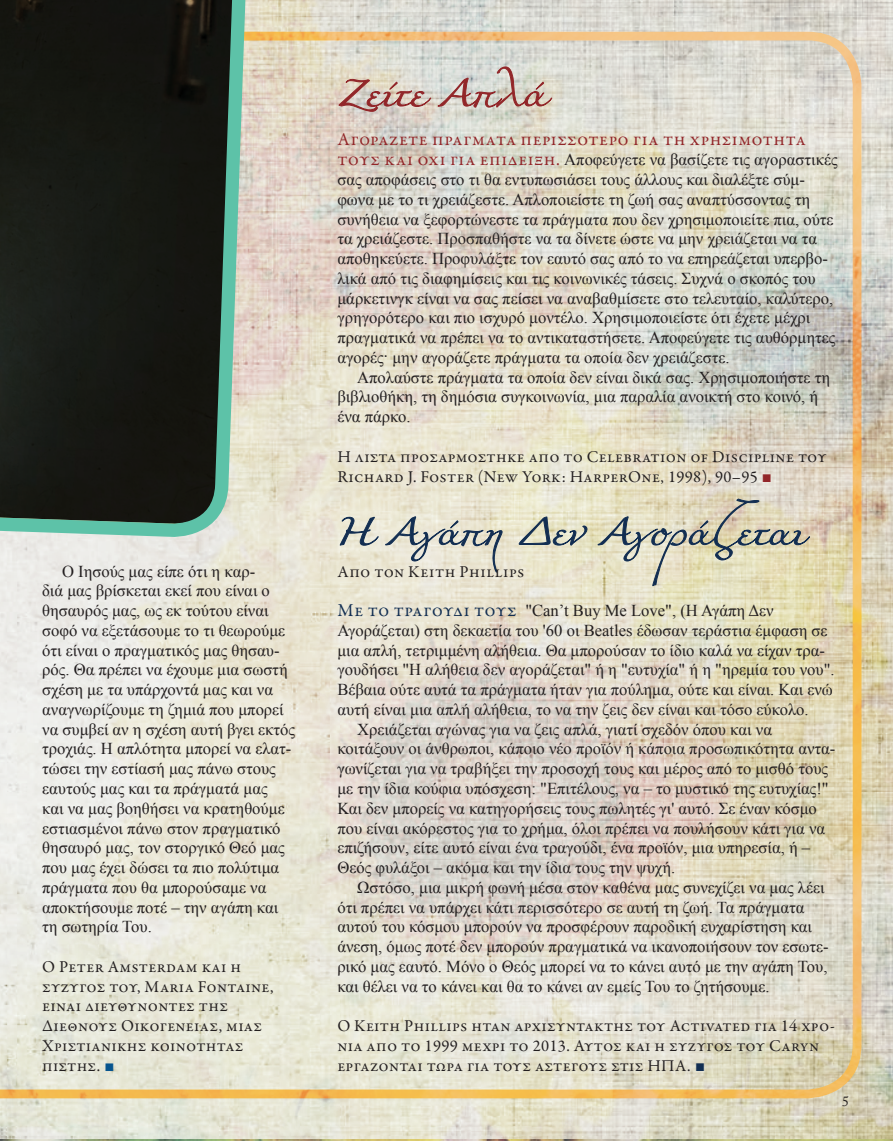
<style>
.page{position:relative;width:893px;height:1141px;background:#fff}
.page>*{position:absolute;margin:0;border:0;box-sizing:border-box;transform-origin:0 0}
.t1{font:61.43px "Miama";color:#122e52;scale:1.11 1}
.t2{font:61.43px "Miama";color:#922629;scale:1.11 1}
.t3{font:18.2px "Garamond Premr Pro";letter-spacing:.025em;color:#922629}
.t4{font:16.62px/19.8px "Times New Roman";color:#231f20}
.t5{font:16.62px/19.8px "Garamond Premr Pro";letter-spacing:.02em;color:#231f20}
.t6{font:14px "Adobe Caslon Pro";color:#231f20}
.s1{font-family:"Times New Roman";color:#07548e}
.s2{font-family:"Garamond Premr Pro";font-size:18.2px;color:#922629}
.s3{font-family:"Arial";color:#922629}
.s4{font-size:47.77px}
.s5{font-family:"Garamond Premr Pro";font-size:18.2px;color:#122e52}
.s6{font-family:"Arial";color:#122e52}
</style>
<div class="page">
<img style="left:0;top:0;width:893px;height:1141px">
<svg style="left:0;top:0;width:253px;height:544px"></svg>
<svg style="left:338px;top:66px;width:215px;height:53px"></svg>
<svg style="left:339px;top:516px;width:40px;height:33px"></svg>
<svg style="left:385px;top:516px;width:118px;height:57px"></svg>
<svg style="left:518px;top:516px;width:69px;height:43px"></svg>
<svg style="left:597px;top:498px;width:213px;height:89px"></svg>
<p class="t4" style="left:42px;top:561px;width:254px;text-indent:20px">Ο Ιησούς μας είπε ότι η καρ-<br>διά μας βρίσκεται εκεί που είναι ο θησαυρός μας, ως εκ τούτου είναι σοφό να εξετάσουμε το τι θεωρούμε ότι είναι ο πραγματικός μας θησαυ&shy;ρός. Θα πρέπει να έχουμε μια σωστή σχέση με τα υπάρχοντά μας και να αναγνωρίζουμε τη ζημιά που μπορεί να συμβεί αν η σχέση αυτή βγει εκτός τροχιάς. Η απλότητα μπορεί να ελατ&shy;τώσει την εστίασή μας πάνω στους εαυτούς μας και τα πράγματά μας<br>και να μας βοηθήσει να κρατηθούμε εστιασμένοι πάνω στον πραγματικό θησαυρό μας, τον στοργικό Θεό μας που μας έχει δώσει τα πιο πολύτιμα πράγματα που θα μπορούσαμε να αποκτήσουμε ποτέ – την αγάπη και τη σωτηρία Του.</p>
<p class="t5" style="left:42px;top:957px;width:233px">Ο Peter Amsterdam και η σύζυγός του, Maria Fontaine, είναι διευθύνοντες της<br>Διεθνούς Οικογένειας, μιας<br>Χριστιανικής κοινότητας πίστης. <span class="s1">■</span></p>
<h1 class="t2" style="left:337px;top:49px;width:190px">Ζείτε Απλά</h1>
<p class="t3" style="left:337px;top:129px;width:470px">Αγοράζετε πράγματα περισσότερο για τη χρησιμότητά</p>
<p class="t4" style="left:337px;top:149px;width:502px"><span class="s2">τους και όχι για επίδειξη.</span> Αποφεύγετε να βασίζετε τις αγοραστικές σας αποφάσεις στο τι θα εντυπωσιάσει τους άλλους και διαλέξτε σύμ&shy;φωνα με το τι χρειάζεστε. Απλοποιείστε τη ζωή σας αναπτύσσοντας τη συνήθεια να ξεφορτώνεστε τα πράγματα που δεν χρησιμοποιείτε πια, ούτε τα χρειάζεστε. Προσπαθήστε να τα δίνετε ώστε να μην χρειάζεται να τα αποθηκεύετε. Προφυλάξτε τον εαυτό σας από το να επηρεάζεται υπερβο&shy;λικά από τις διαφημίσεις και τις κοινωνικές τάσεις. Συχνά ο σκοπός του μάρκετινγκ είναι να σας πείσει να αναβαθμίσετε στο τελευταίο, καλύτερο, γρηγορότερο και πιο ισχυρό μοντέλο. Χρησιμοποιείστε ότι έχετε μέχρι πραγματικά να πρέπει να το αντικαταστήσετε. Αποφεύγετε τις αυθόρμητες αγορές· μην αγοράζετε πράγματα τα οποία δεν χρειάζεστε.</p>
<p class="t4" style="left:337px;top:367px;width:494px;text-indent:20px">Απολαύστε πράγματα τα οποία δεν είναι δικά σας. Χρησιμοποιήστε τη βιβλιοθήκη, τη δημόσια συγκοινωνία, μια παραλία ανοικτή στο κοινό, ή ένα πάρκο.</p>
<p class="t5" style="left:337px;top:447px;width:491px">Η λίστα προσαρμόστηκε από το Celebration of Discipline του<br>Richard J. Foster (New York: HarperOne, 1998), 90–95 <span class="s3">■</span></p>
<h1 class="t1" style="left:337px;top:487px;width:422px">Η Α<span class="s4">γ</span>άπηΔενΑ<span class="s4">γ</span>οράζεται</h1>
<p class="t5" style="left:337px;top:562px;width:189px">Απο τον Keith Phillips</p>
<p class="t4" style="left:337px;top:600px;width:438px"><span class="s5">Με το τραγούδι τους</span> "Can’t Buy Me Love", (Η Αγάπη Δεν</p>
<p class="t4" style="left:337px;top:620px;width:492px">Αγοράζεται) στη δεκαετία του '60 οι Beatles έδωσαν τεράστια έμφαση σε</p>
<p class="t4" style="left:337px;top:640px;width:489px">μια απλή, τετριμμένη αλήθεια. Θα μπορούσαν το ίδιο καλά να είχαν τρα-</p>
<p class="t4" style="left:337px;top:660px;width:499px">γουδήσει "Η αλήθεια δεν αγοράζεται" ή η "ευτυχία" ή η "ηρεμία του νου".</p>
<p class="t4" style="left:337px;top:679px;width:497px">Βέβαια ούτε αυτά τα πράγματα ήταν για πούλημα, ούτε και είναι. Και ενώ</p>
<p class="t4" style="left:337px;top:699px;width:473px">αυτή είναι μια απλή αλήθεια, το να την ζεις δεν είναι και τόσο εύκολο.</p>
<p class="t4" style="left:357px;top:719px;width:416px">Χρειάζεται αγώνας για να ζεις απλά, γιατί σχεδόν όπου και να</p>
<p class="t4" style="left:337px;top:739px;width:500px">κοιτάξουν οι άνθρωποι, κάποιο νέο προϊόν ή κάποια προσωπικότητα αντα-</p>
<p class="t4" style="left:337px;top:758px;width:492px">γωνίζεται για να τραβήξει την προσοχή τους και μέρος από το μισθό τους</p>
<p class="t4" style="left:337px;top:778px;width:493px">με την ίδια κούφια υπόσχεση: "Επιτέλους, να – το μυστικό της ευτυχίας!"</p>
<p class="t4" style="left:337px;top:798px;width:481px">Και δεν μπορείς να κατηγορήσεις τους πωλητές γι' αυτό. Σε έναν κόσμο</p>
<p class="t4" style="left:337px;top:818px;width:489px">που είναι ακόρεστος για το χρήμα, όλοι πρέπει να πουλήσουν κάτι για να</p>
<p class="t4" style="left:337px;top:838px;width:474px">επιζήσουν, είτε αυτό είναι ένα τραγούδι, ένα προϊόν, μια υπηρεσία, ή –</p>
<p class="t4" style="left:337px;top:857px;width:339px">Θεός φυλάξοι – ακόμα και την ίδια τους την ψυχή.</p>
<p class="t4" style="left:357px;top:877px;width:469px">Ωστόσο, μια μικρή φωνή μέσα στον καθένα μας συνεχίζει να μας λέει</p>
<p class="t4" style="left:337px;top:897px;width:469px">ότι πρέπει να υπάρχει κάτι περισσότερο σε αυτή τη ζωή. Τα πράγματα</p>
<p class="t4" style="left:337px;top:917px;width:476px">αυτού του κόσμου μπορούν να προσφέρουν παροδική ευχαρίστηση και</p>
<p class="t4" style="left:337px;top:936px;width:493px">άνεση, όμως ποτέ δεν μπορούν πραγματικά να ικανοποιήσουν τον εσωτε-</p>
<p class="t4" style="left:337px;top:956px;width:492px">ρικό μας εαυτό. Μόνο ο Θεός μπορεί να το κάνει αυτό με την αγάπη Του,</p>
<p class="t4" style="left:337px;top:976px;width:434px">και θέλει να το κάνει και θα το κάνει αν εμείς Του το ζητήσουμε.</p>
<p class="t5" style="left:337px;top:1016px;width:499px">Ο Keith Phillips ήταν αρχισυντάκτης του Activated για 14 χρό&shy;νια από το 1999 μέχρι το 2013. Αυτός και η σύζυγός του Caryn εργάζονται τώρα για τους άστεγους στις ΗΠΑ. <span class="s6">■</span></p>
<p class="t6" style="left:842px;top:1093px;width:8px">5</p>
</div>
